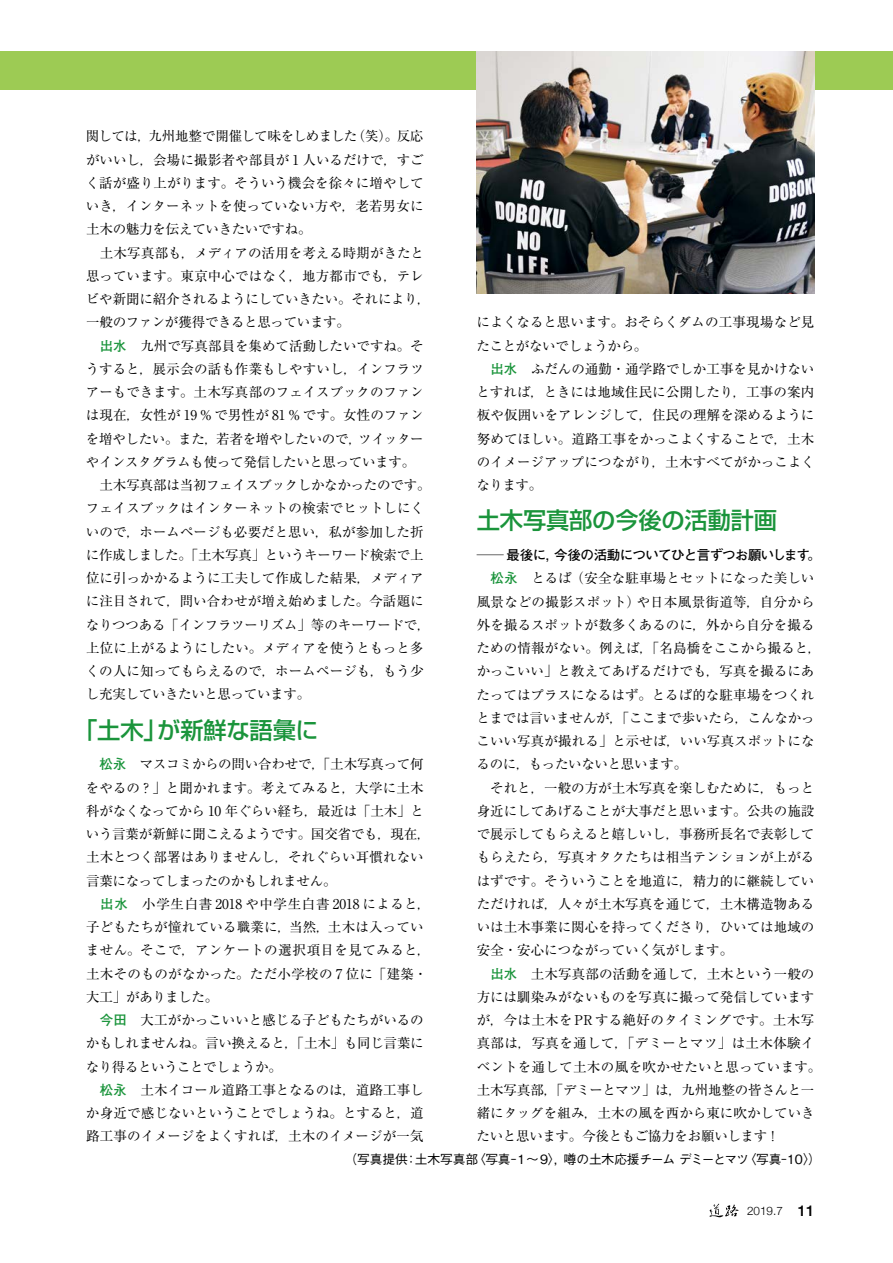
<style>
.page{position:relative;width:893px;height:1263px;background:#fff}
.page>*{position:absolute;margin:0;border:0;box-sizing:border-box;transform-origin:0 0}
.t1{font:500 23.25px "Shin Go Pr 6";letter-spacing:-.005em;color:#1a943b}
.t2{font:13.5px/23.2px "Ryumin Pr 6";color:#000}
.t3{font:700 13.5px "Futo Go B101 Pr 6";letter-spacing:-.045em;color:#000;scale:2 1}
.t4{font:500 12.75px "Gothic BBB Pr 6";letter-spacing:-.01em;color:#000}
.t5{font:300 11.7px "Helvetica Neue";color:#000}
.s1{font-family:"Futo Go B101 Pr 6";font-weight:700;color:#1a943b}
.s2{font-weight:500;font-size:14.85px}
</style>
<div class="page">
<svg style="left:710px;top:1204px;width:29px;height:13px"></svg>
<div style="left:0;top:51px;width:893px;height:38px;background:#9dcb54"></div>
<img style="left:477px;top:51px;width:337px;height:242px">
<p class="t2" style="left:86px;top:124px;width:347px">関しては，九州地整で開催して味をしめました（笑）。反応がいいし，会場に撮影者や部員が 1 人いるだけで，すごく話が盛り上がります。そういう機会を徐々に増やしていき，インターネットを使っていない方や，老若男女に土木の魅力を伝えていきたいですね。<br>　土木写真部も，メディアの活用を考える時期がきたと思っています。東京中心ではなく，地方都市でも，テレビや新聞に紹介されるようにしていきたい。それにより，一般のファンが獲得できると思っています。<br><span class="s1">　出水　</span>九州で写真部員を集めて活動したいですね。そうすると，展示会の話も作業もしやすいし，インフラツアーもできます。土木写真部のフェイスブックのファンは現在，女性が 19 % で男性が 81 % です。女性のファンを増やしたい。また，若者を増やしたいので，ツイッターやインスタグラムも使って発信したいと思っています。　土木写真部は当初フェイスブックしかなかったのです。フェイスブックはインターネットの検索でヒットしにくいので，ホームページも必要だと思い，私が参加した折に作成しました。「土木写真」というキーワード検索で上位に引っかかるように工夫して作成した結果，メディアに注目されて，問い合わせが増え始めました。今話題になりつつある「インフラツーリズム」等のキーワードで，上位に上がるようにしたい。メディアを使うともっと多くの人に知ってもらえるので，ホームページも，もう少し充実していきたいと思っています。</p>
<h1 class="t1" style="left:74px;top:711px;width:246px">「土木」が新鮮な語彙に</h1>
<p class="t2" style="left:86px;top:752px;width:346px"><span class="s1">　松永　</span>マスコミからの問い合わせで，「土木写真って何をやるの？」と聞かれます。考えてみると，大学に土木科がなくなってから 10 年ぐらい経ち，最近は「土木」という言葉が新鮮に聞こえるようです。国交省でも，現在，土木とつく部署はありませんし，それぐらい耳慣れない言葉になってしまったのかもしれません。<br><span class="s1">　出水　</span>小学生白書 2018 や中学生白書 2018 によると，子どもたちが憧れている職業に，当然，土木は入っていません。そこで，アンケートの選択項目を見てみると，土木そのものがなかった。ただ小学校の 7 位に「建築・大工」がありました。<br><span class="s1">　今田　</span>大工がかっこいいと感じる子どもたちがいるのかもしれませんね。言い換えると，「土木」も同じ言葉になり得るということでしょうか。<br><span class="s1">　松永　</span>土木イコール道路工事となるのは，道路工事しか身近で感じないということでしょうね。とすると，道路工事のイメージをよくすれば，土木のイメージが一気</p>
<p class="t2" style="left:476px;top:310px;width:340px">によくなると思います。おそらくダムの工事現場など見たことがないでしょうから。<br><span class="s1">　出水　</span>ふだんの通勤・通学路でしか工事を見かけないとすれば，ときには地域住民に公開したり，工事の案内板や仮囲いをアレンジして，住民の理解を深めるように努めてほしい。道路工事をかっこよくすることで，土木のイメージアップにつながり，土木すべてがかっこよくなります。</p>
<h1 class="t1" style="left:477px;top:501px;width:302px">土木写真部の今後の活動計画</h1>
<p class="t3" style="left:477px;top:544px;width:174px">─最後に，今後の活動についてひと言ずつお願いします。</p>
<p class="t2" style="left:476px;top:566px;width:346px"><span class="s1">　松永　</span>とるぱ（安全な駐車場とセットになった美しい風景などの撮影スポット）や日本風景街道等，自分から外を撮るスポットが数多くあるのに，外から自分を撮るための情報がない。例えば，「名島橋をここから撮ると，かっこいい」と教えてあげるだけでも，写真を撮るにあたってはプラスになるはず。とるぱ的な駐車場をつくれとまでは言いませんが，「ここまで歩いたら，こんなかっこいい写真が撮れる」と示せば，いい写真スポットになるのに，もったいないと思います。<br>　それと，一般の方が土木写真を楽しむために，もっと身近にしてあげることが大事だと思います。公共の施設で展示してもらえると嬉しいし，事務所長名で表彰してもらえたら，写真オタクたちは相当テンションが上がるはずです。そういうことを地道に，精力的に継続していただければ，人々が土木写真を通じて，土木構造物あるいは土木事業に関心を持ってくださり，ひいては地域の安全・安心につながっていく気がします。<br><span class="s1">　出水　</span>土木写真部の活動を通して，土木という一般の方には馴染みがないものを写真に撮って発信していますが，今は土木をPR する絶好のタイミングです。土木写真部は，写真を通して，「デミーとマツ」は土木体験イベントを通して土木の風を吹かせたいと思っています。土木写真部，「デミーとマツ」は，九州地整の皆さんと一緒にタッグを組み，土木の風を西から東に吹かしていきたいと思います。今後ともご協力をお願いします！</p>
<p class="t4" style="left:345px;top:1149px;width:478px">（写真提供：土木写真部〈写真−1〜9〉，噂の土木応援チーム デミーとマツ〈写真−10〉）</p>
<p class="t5" style="left:747px;top:1201px;width:69px">2019.7 <span class="s2">11</span></p>
</div>
